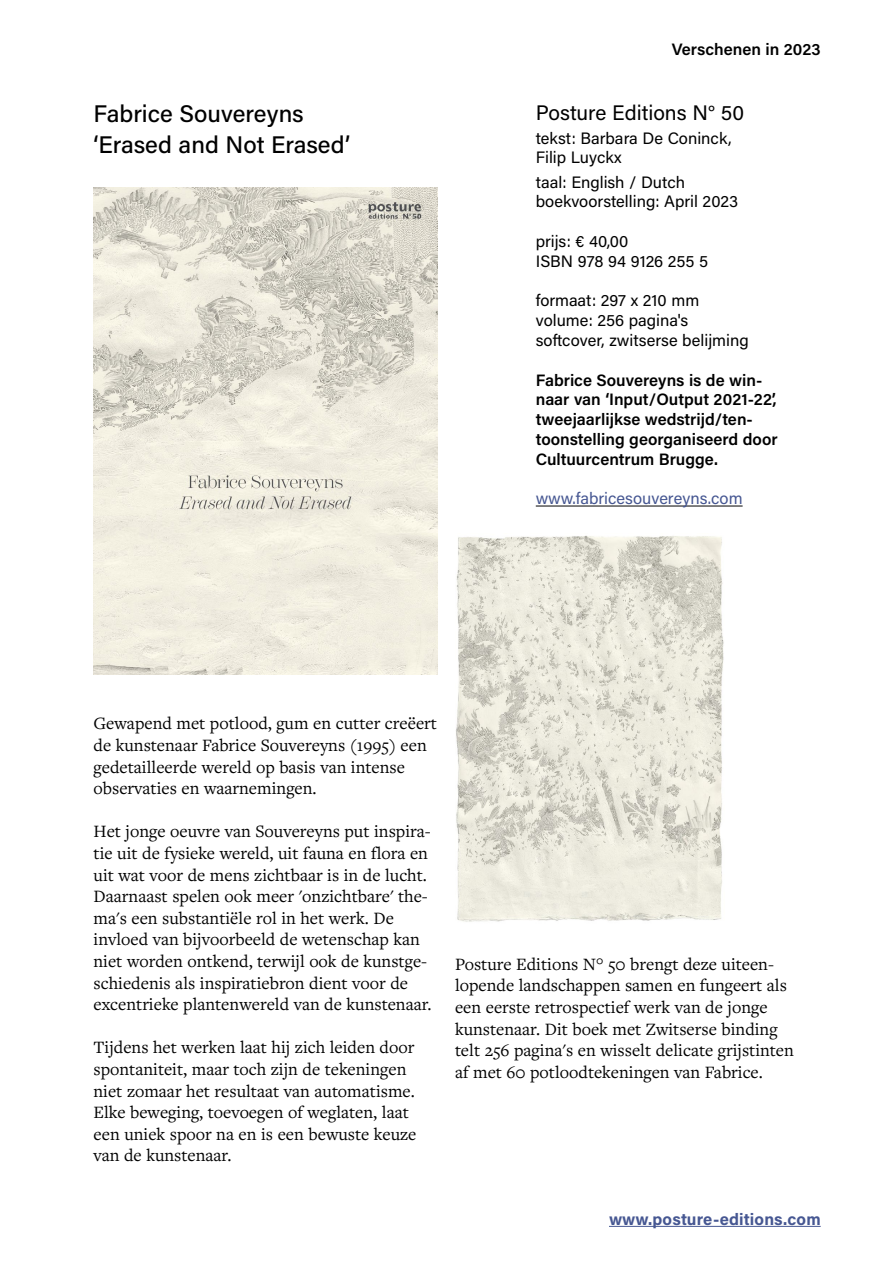
<style>
.page{position:relative;width:893px;height:1263px;background:#fff}
.page>*{position:absolute;margin:0;border:0;box-sizing:border-box;transform-origin:0 0}
.N__XX_name_artist{font:500 24px "Acumin Pro";color:#000}
.N__XX_name_artist-2{font:21px "Acumin Pro";color:#000}
.body_schreef{font:18px/21.6px "Freight Text Pro";color:#000}
.t1{font:16.5px/19.8px "Acumin Pro";color:#000}
.t2{font:600 16.5px/19.8px "Acumin Pro";color:#000}
.t3{font:16.5px "Acumin Pro";color:#465792}
.t4{font:700 16.5px "Acumin Pro";letter-spacing:.01em;color:#465792}
</style>
<div class="page">
<hr style="left:609px;top:1226px;width:212px;height:1px;background:#465792">
<hr style="left:536px;top:506px;width:207px;height:1px;background:#000">
<img style="left:94px;top:187px;width:344px;height:487px">
<img style="left:456px;top:535px;width:268px;height:387px">
<p class="N__XX_name_artist" style="left:94px;top:97px;width:212px">Fabrice Souvereyns</p>
<p class="N__XX_name_artist" style="left:94px;top:128px;width:258px">‘Erased and Not Erased’</p>
<p class="t2" style="left:672px;top:38px;width:150px">Verschenen in 2023</p>
<p class="N__XX_name_artist-2" style="left:536px;top:98px;width:210px">Posture Editions N° 50</p>
<p class="t1" style="left:536px;top:127px;width:197px">tekst: Barbara De Coninck,<br>Filip Luyckx</p>
<p class="t1" style="left:536px;top:171px;width:151px">taal: English / Dutch</p>
<p class="t1" style="left:536px;top:191px;width:204px">boekvoorstelling: April 2023</p>
<p class="t1" style="left:536px;top:231px;width:94px">prijs: € 40,00</p>
<p class="t1" style="left:536px;top:250px;width:174px">ISBN 978 94 9126 255 5</p>
<p class="t1" style="left:536px;top:290px;width:165px">formaat: 297 x 210 mm</p>
<p class="t1" style="left:536px;top:310px;width:154px">volume: 256 pagina's</p>
<p class="t1" style="left:536px;top:330px;width:214px">softcover, zwitserse belijming</p>
<p class="t2" style="left:536px;top:369px;width:243px">Fabrice Souvereyns is de win&shy;naar van ‘Input/Output 2021-22’, tweejaarlijkse wedstrijd/ten&shy;toonstelling georganiseerd door<br>Cultuurcentrum Brugge.</p>
<p class="t3" style="left:536px;top:487px;width:208px">www.fabricesouvereyns.com</p>
<p class="body_schreef" style="left:94px;top:712px;width:345px">Gewapend met potlood, gum en cutter creëert de kunstenaar Fabrice Souvereyns (1995) een gedetailleerde wereld op basis van intense observaties en waarnemingen.</p>
<p class="body_schreef" style="left:94px;top:820px;width:340px">Het jonge oeuvre van Souvereyns put inspira&shy;tie uit de fysieke wereld, uit fauna en flora en uit wat voor de mens zichtbaar is in de lucht.<br>Daarnaast spelen ook meer 'onzichtbare' the&shy;ma's een substantiële rol in het werk. De invloed van bijvoorbeeld de wetenschap kan niet worden ontkend, terwijl ook de kunstge&shy;schiedenis als inspiratiebron dient voor de excentrieke plantenwereld van de kunstenaar.</p>
<p class="body_schreef" style="left:94px;top:1036px;width:324px">Tijdens het werken laat hij zich leiden door spontaniteit, maar toch zijn de tekeningen niet zomaar het resultaat van automatisme.<br>Elke beweging, toevoegen of weglaten, laat een uniek spoor na en is een bewuste keuze van de kunstenaar.</p>
<p class="body_schreef" style="left:455px;top:952px;width:340px">Posture Editions N° 50 brengt deze uiteen&shy;lopende landschappen samen en fungeert als een eerste retrospectief werk van de jonge kunstenaar. Dit boek met Zwitserse binding telt 256 pagina's en wisselt delicate grijstinten af met 60 potloodtekeningen van Fabrice.</p>
<p class="t4" style="left:609px;top:1207px;width:213px">www.posture-editions.com</p>
</div>
